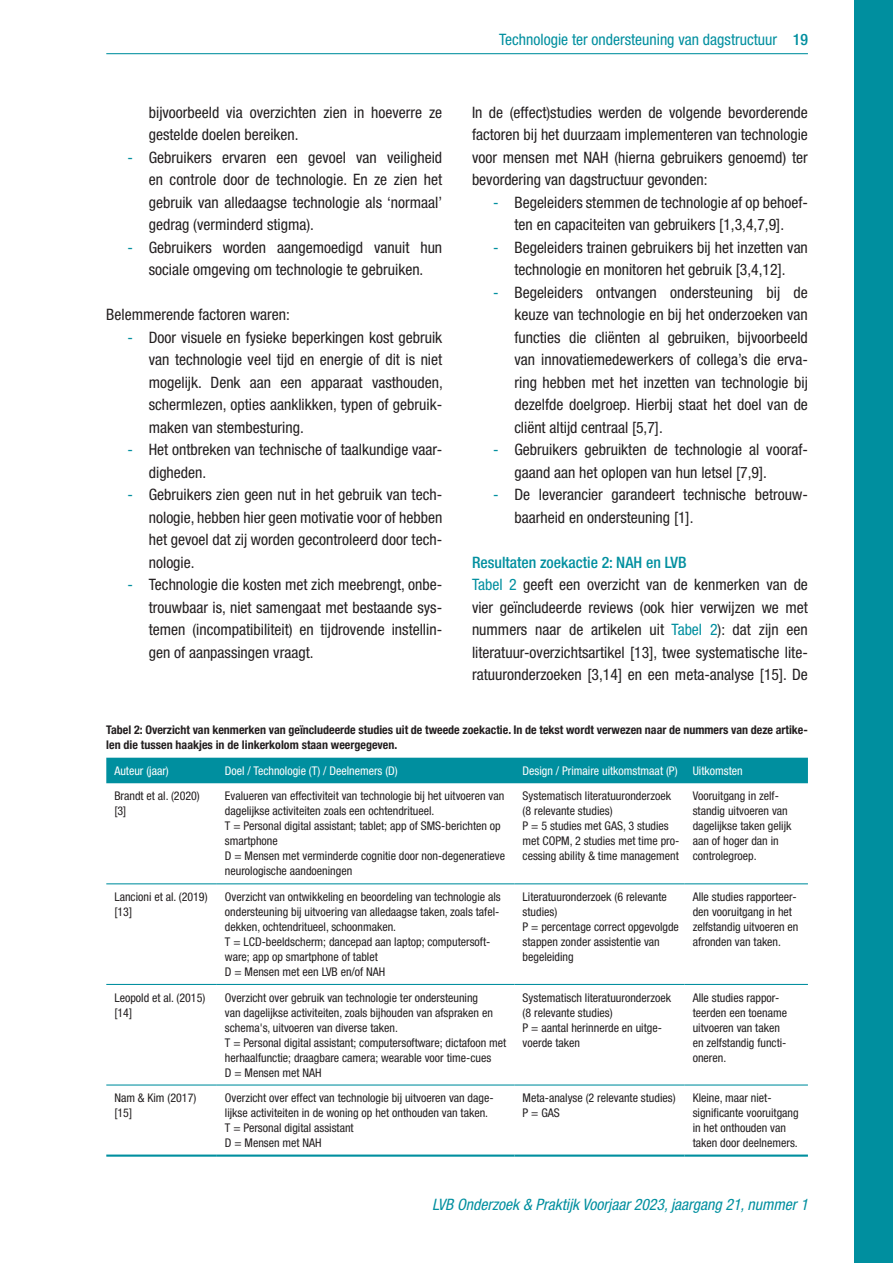
<style>
.page{position:relative;width:893px;height:1263px;background:#fff}
.page>*{position:absolute;margin:0;border:0;box-sizing:border-box;transform-origin:0 0}
.t1{font:condensed 15.75px/22.5px "Helvetica Neue LT Std";color:#231f20;text-align:justify}
.t2{font:italic condensed 15.75px "Helvetica Neue LT Std";color:#008f9f}
.t3{font:condensed 15.75px "Helvetica Neue LT Std";color:#008f9f}
.t4{font:condensed 12px/15px "Helvetica Neue LT Std";color:#231f20}
.t5{font:700 condensed 12px/15px "Helvetica Neue LT Std";color:#231f20}
.t6{font:condensed 12px "Helvetica Neue LT Std";color:#fff}
.s1{color:#008f9f}
.s2{font-weight:500}
.s3{font-weight:500;color:#008f9f}
</style>
<div class="page">
<hr style="left:106px;top:53px;width:702px;height:1px;background:#008f9f">
<div style="left:855px;top:0;width:38px;height:1263px;background:#008f9f"></div>
<div style="left:106px;top:758px;width:702px;height:25px;background:#008f9f"></div>
<hr style="left:106px;top:883px;width:111px;height:1px;background:#008f9f">
<hr style="left:217px;top:883px;width:297px;height:1px;background:#008f9f">
<hr style="left:514px;top:883px;width:171px;height:1px;background:#008f9f">
<hr style="left:685px;top:883px;width:123px;height:1px;background:#008f9f">
<hr style="left:106px;top:984px;width:111px;height:1px;background:#008f9f">
<hr style="left:217px;top:984px;width:297px;height:1px;background:#008f9f">
<hr style="left:514px;top:984px;width:171px;height:1px;background:#008f9f">
<hr style="left:685px;top:984px;width:123px;height:1px;background:#008f9f">
<hr style="left:106px;top:1084px;width:111px;height:1px;background:#008f9f">
<hr style="left:217px;top:1084px;width:297px;height:1px;background:#008f9f">
<hr style="left:514px;top:1084px;width:171px;height:1px;background:#008f9f">
<hr style="left:685px;top:1084px;width:123px;height:1px;background:#008f9f">
<hr style="left:106px;top:1154px;width:111px;height:3px;background:#008f9f">
<hr style="left:217px;top:1154px;width:297px;height:3px;background:#008f9f">
<hr style="left:514px;top:1154px;width:171px;height:3px;background:#008f9f">
<hr style="left:685px;top:1154px;width:123px;height:3px;background:#008f9f">
<p class="t1" style="left:149px;top:101px;width:295px">bijvoorbeeld via overzichten zien in hoeverre ze gestelde doelen bereiken.</p>
<p class="t1" style="left:149px;top:146px;width:295px;text-indent:-21px"><span class="s1">-</span> Gebruikers ervaren een gevoel van veiligheid en controle door de technologie. En ze zien het gebruik van alledaagse technologie als ‘normaal’ gedrag (verminderd stigma).</p>
<p class="t1" style="left:128px;top:236px;width:316px;text-align:center"><span class="s1">-</span> Gebruikers worden aangemoedigd vanuit hun sociale omgeving om technologie te gebruiken.</p>
<p class="t1" style="left:106px;top:303px;width:185px">Belemmerende factoren waren:</p>
<p class="t1" style="left:149px;top:326px;width:295px;text-indent:-21px"><span class="s1">-</span> Door visuele en fysieke beperkingen kost gebruik van technologie veel tijd en energie of dit is niet mogelijk. Denk aan een apparaat vasthouden, schermlezen, opties aanklikken, typen of gebruik&shy;maken van stembesturing.</p>
<p class="t1" style="left:149px;top:438px;width:295px;text-indent:-21px"><span class="s1">-</span> Het ontbreken van technische of taalkundige vaar&shy;digheden.</p>
<p class="t1" style="left:149px;top:483px;width:295px;text-indent:-21px"><span class="s1">-</span> Gebruikers zien geen nut in het gebruik van tech&shy;nologie, hebben hier geen motivatie voor of hebben het gevoel dat zij worden gecontroleerd door tech&shy;nologie.</p>
<p class="t1" style="left:149px;top:573px;width:295px;text-indent:-21px"><span class="s1">-</span> Technologie die kosten met zich meebrengt, onbe&shy;trouwbaar is, niet samengaat met bestaande sys&shy;temen (incompatibiliteit) en tijdrovende instellin&shy;gen of aanpassingen vraagt.</p>
<p class="t3" style="left:499px;top:31px;width:310px">Technologie ter ondersteuning van dagstructuur <span class="s2">19</span></p>
<p class="t1" style="left:472px;top:101px;width:337px">In de (effect)studies werden de volgende bevorderende factoren bij het duurzaam implementeren van technologie voor mensen met NAH (hierna gebruikers genoemd) ter bevordering van dagstructuur gevonden:</p>
<p class="t1" style="left:493px;top:191px;width:316px;text-align:center"><span class="s1">-</span> Begeleiders stemmen de technologie af op behoef&shy;ten en capaciteiten van gebruikers [1,3,4,7,9].</p>
<p class="t1" style="left:493px;top:236px;width:316px;text-align:center"><span class="s1">-</span> Begeleiders trainen gebruikers bij het inzetten van technologie en monitoren het gebruik [3,4,12].</p>
<p class="t1" style="left:514px;top:281px;width:295px;text-indent:-21px"><span class="s1">-</span> Begeleiders ontvangen ondersteuning bij de keuze van technologie en bij het onderzoeken van functies die cliënten al gebruiken, bijvoorbeeld van innovatiemedewerkers of collega’s die erva&shy;ring hebben met het inzetten van technologie bij dezelfde doelgroep. Hierbij staat het doel van de cliënt altijd centraal [5,7].</p>
<p class="t1" style="left:514px;top:438px;width:295px;text-indent:-21px"><span class="s1">-</span> Gebruikers gebruikten de technologie al vooraf&shy;gaand aan het oplopen van hun letsel [7,9].</p>
<p class="t1" style="left:514px;top:483px;width:295px;text-indent:-21px"><span class="s1">-</span> De leverancier garandeert technische betrouw&shy;baarheid en ondersteuning [1].</p>
<p class="t1" style="left:472px;top:551px;width:337px;text-align:left"><span class="s3">Resultaten zoekactie 2: NAH en LVB<br></span><span class="s1">Tabel 2</span> geeft een overzicht van de kenmerken van de vier geïncludeerde reviews (ook hier verwijzen we met nummers naar de artikelen uit <span class="s1">Tabel 2</span>): dat zijn een literatuur-overzichtsartikel [13], twee systematische lite&shy;ratuuronderzoeken [3,14] en een meta-analyse [15]. De</p>
<p class="t5" style="left:106px;top:722px;width:703px">Tabel 2: Overzicht van kenmerken van geïncludeerde studies uit de tweede zoekactie. In de tekst wordt verwezen naar de nummers van deze artike&shy;len die tussen haakjes in de linkerkolom staan weergegeven.</p>
<p class="t6" style="left:114px;top:763px;width:56px">Auteur (jaar)</p>
<p class="t6" style="left:225px;top:763px;width:174px">Doel / Technologie (T) / Deelnemers (D)</p>
<p class="t6" style="left:523px;top:763px;width:156px">Design / Primaire uitkomstmaat (P)</p>
<p class="t6" style="left:693px;top:763px;width:51px">Uitkomsten</p>
<p class="t4" style="left:114px;top:788px;width:87px">Brandt et al. (2020) [3]</p>
<p class="t4" style="left:225px;top:788px;width:282px">Evalueren van effectiviteit van technologie bij het uitvoeren van dagelijkse activiteiten zoals een ochtendritueel.<br>T = Personal digital assistant; tablet; app of SMS-berichten op smartphone<br>D = Mensen met verminderde cognitie door non-degeneratieve neurologische aandoeningen</p>
<p class="t4" style="left:523px;top:788px;width:158px">Systematisch literatuuronderzoek (8 relevante studies)<br>P = 5 studies met GAS, 3 studies met COPM, 2 studies met time pro&shy;cessing ability &amp; time management</p>
<p class="t4" style="left:693px;top:788px;width:100px">Vooruitgang in zelf&shy;standig uitvoeren van dagelijkse taken gelijk aan of hoger dan in controlegroep.</p>
<p class="t4" style="left:114px;top:889px;width:95px">Lancioni et al. (2019) [13]</p>
<p class="t4" style="left:225px;top:889px;width:277px">Overzicht van ontwikkeling en beoordeling van technologie als ondersteuning bij uitvoering van alledaagse taken, zoals tafel&shy;dekken, ochtendritueel, schoonmaken.<br>T = LCD-beeldscherm; dancepad aan laptop; computersoft&shy;ware; app op smartphone of tablet<br>D = Mensen met een LVB en/of NAH</p>
<p class="t4" style="left:523px;top:889px;width:158px">Literatuuronderzoek (6 relevante studies)<br>P = percentage correct opgevolgde stappen zonder assistentie van begeleiding</p>
<p class="t4" style="left:693px;top:889px;width:107px">Alle studies rapporteer&shy;den vooruitgang in het zelfstandig uitvoeren en afronden van taken.</p>
<p class="t4" style="left:114px;top:990px;width:92px">Leopold et al. (2015) [14]</p>
<p class="t4" style="left:225px;top:990px;width:283px">Overzicht over gebruik van technologie ter ondersteuning<br>van dagelijkse activiteiten, zoals bijhouden van afspraken en schema's, uitvoeren van diverse taken.<br>T = Personal digital assistant; computersoftware; dictafoon met herhaalfunctie; draagbare camera; wearable voor time-cues<br>D = Mensen met NAH</p>
<p class="t4" style="left:523px;top:990px;width:150px">Systematisch literatuuronderzoek (8 relevante studies)<br>P = aantal herinnerde en uitge&shy;voerde taken</p>
<p class="t4" style="left:693px;top:990px;width:96px">Alle studies rappor&shy;teerden een toename uitvoeren van taken en zelfstandig functi&shy;oneren.</p>
<p class="t4" style="left:114px;top:1090px;width:83px">Nam &amp; Kim (2017) [15]</p>
<p class="t4" style="left:225px;top:1090px;width:270px">Overzicht over effect van technologie bij uitvoeren van dage&shy;lijkse activiteiten in de woning op het onthouden van taken.<br>T = Personal digital assistant<br>D = Mensen met NAH</p>
<p class="t4" style="left:523px;top:1090px;width:154px">Meta-analyse (2 relevante studies)<br>P = GAS</p>
<p class="t4" style="left:693px;top:1090px;width:107px">Kleine, maar niet&shy;significante vooruitgang in het onthouden van taken door deelnemers.</p>
<p class="t2" style="left:432px;top:1196px;width:377px">LVB Onderzoek &amp; Praktijk Voorjaar 2023, jaargang 21, nummer 1</p>
</div>
